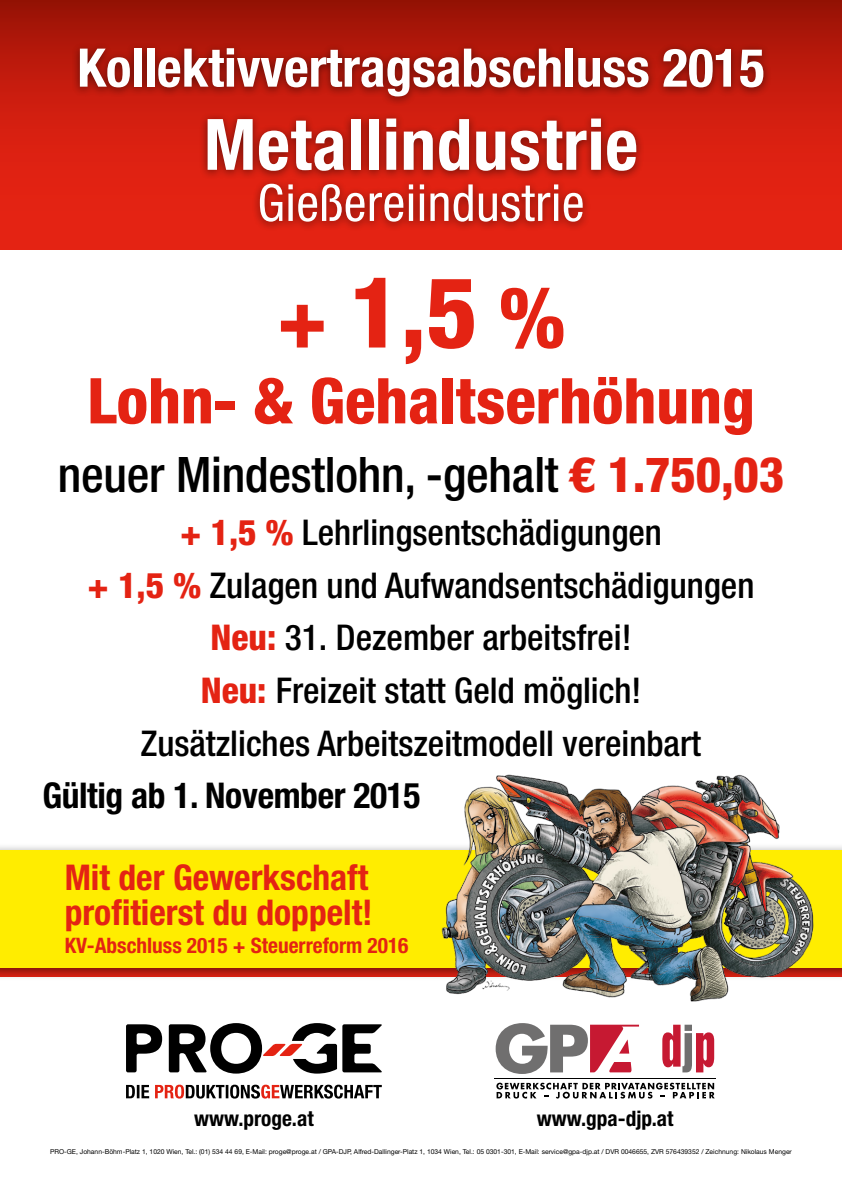
<style>
.page{position:relative;width:842px;height:1191px;background:#fff}
.page>*{position:absolute;margin:0;border:0;box-sizing:border-box;transform-origin:0 0}
.t1{font:800 condensed 98.4px "Helvetica Neue LT Std";color:#e42313}
.t2{font:700 condensed 71px "Helvetica Neue LT Std";letter-spacing:.01em;color:#fff}
.t3{font:800 condensed 63.2px "Helvetica Neue LT Std";color:#e42313}
.t4{font:700 condensed 53.2px "Helvetica Neue LT Std";color:#fff}
.t5{font:condensed 51.1px "Helvetica Neue LT Std";letter-spacing:.01em;color:#fff}
.t6{font:500 condensed 49px "Helvetica Neue LT Std";letter-spacing:-.005em;color:#000}
.t7{font:500 condensed 35.5px/52.6px "Helvetica Neue LT Std";color:#000;text-align:center}
.t8{font:700 condensed 35.5px/35.5px "Helvetica Neue LT Std";color:#e42313}
.t9{font:700 condensed 35.5px "Helvetica Neue LT Std";letter-spacing:-.01em;color:#000}
.t10{font:700 condensed 21.3px "Helvetica Neue LT Std";color:#e42313}
.t11{font:700 condensed 21.3px "Helvetica Neue LT Std";color:#000}
.t12{font:6.7px "Helvetica Neue LT Std";color:#000}
.s1{font-size:84.3px}
.s2{font-weight:800;color:#e42313}
</style>
<div class="page">
<svg style="left:0;top:0;width:842px;height:250px;background:#c81c0e"></svg>
<svg style="left:126px;top:1023px;width:256px;height:75px"></svg>
<hr style="left:494px;top:1078px;width:222px;height:1px;background:#000">
<svg style="left:496px;top:1023px;width:143px;height:51px"></svg>
<svg style="left:662px;top:1024px;width:52px;height:48px"></svg>
<svg style="left:496px;top:1082px;width:219px;height:16px"></svg>
<div style="left:71px;top:41px;width:701px;height:66px;background:#000;opacity:.5"></div>
<div style="left:199px;top:111px;width:446px;height:121px;background:#000;opacity:.5"></div>
<div style="left:0;top:842px;width:842px;height:139px;background:#000;opacity:.5"></div>
<div style="left:0;top:850px;width:842px;height:117px;background:#ffed00"></div>
<img style="left:412px;top:774px;width:412px;height:228px">
<h3 class="t4" style="left:77px;top:36px;width:689px">Kollektivvertragsabschluss 2015</h3>
<h2 class="t2" style="left:204px;top:102px;width:436px">Metallindustrie</h2>
<h3 class="t5" style="left:257px;top:173px;width:329px">Gießereiindustrie</h3>
<h1 class="t1" style="left:277px;top:251px;width:290px"><span class="s1">+</span> 1,5 <span class="s1">%</span></h1>
<h3 class="t3" style="left:87px;top:362px;width:669px">Lohn- &amp; Gehaltserhöhung</h3>
<h3 class="t6" style="left:58px;top:445px;width:728px">neuer Mindestlohn, -gehalt <span class="s2">€ 1.750,03</span></h3>
<h3 class="t7" style="left:88px;top:505px;width:668px"><span class="s2">+ 1,5 %</span> Lehrlingsentschädigungen<br><span class="s2">+ 1,5 %</span> Zulagen und Aufwandsentschädigungen <span class="s2">Neu:</span> 31. Dezember arbeitsfrei!<br><span class="s2">Neu:</span> Freizeit statt Geld möglich!<br>Zusätzliches Arbeitszeitmodell vereinbart</h3>
<h3 class="t9" style="left:42px;top:774px;width:380px">Gültig ab 1. November 2015</h3>
<h3 class="t8" style="left:65px;top:858px;width:310px">Mit der Gewerkschaft profitierst du doppelt!</h3>
<h3 class="t10" style="left:65px;top:933px;width:345px">KV-Abschluss 2015 + Steuerreform 2016</h3>
<h3 class="t11" style="left:194px;top:1105px;width:121px">www.proge.at</h3>
<h3 class="t11" style="left:537px;top:1105px;width:138px">www.gpa-djp.at</h3>
<p class="t12" style="left:50px;top:1147px;width:743px">PRO-GE, Johann-Böhm-Platz 1, 1020 Wien, Tel.: (01) 534 44 69, E-Mail: proge@proge.at / GPA-DJP, Alfred-Dallinger-Platz 1, 1034 Wien, Tel.: 05 0301-301, E-Mail: service@gpa-djp.at / DVR 0046655, ZVR 576439352 / Zeichnung: Nikolaus Menger</p>
</div>
